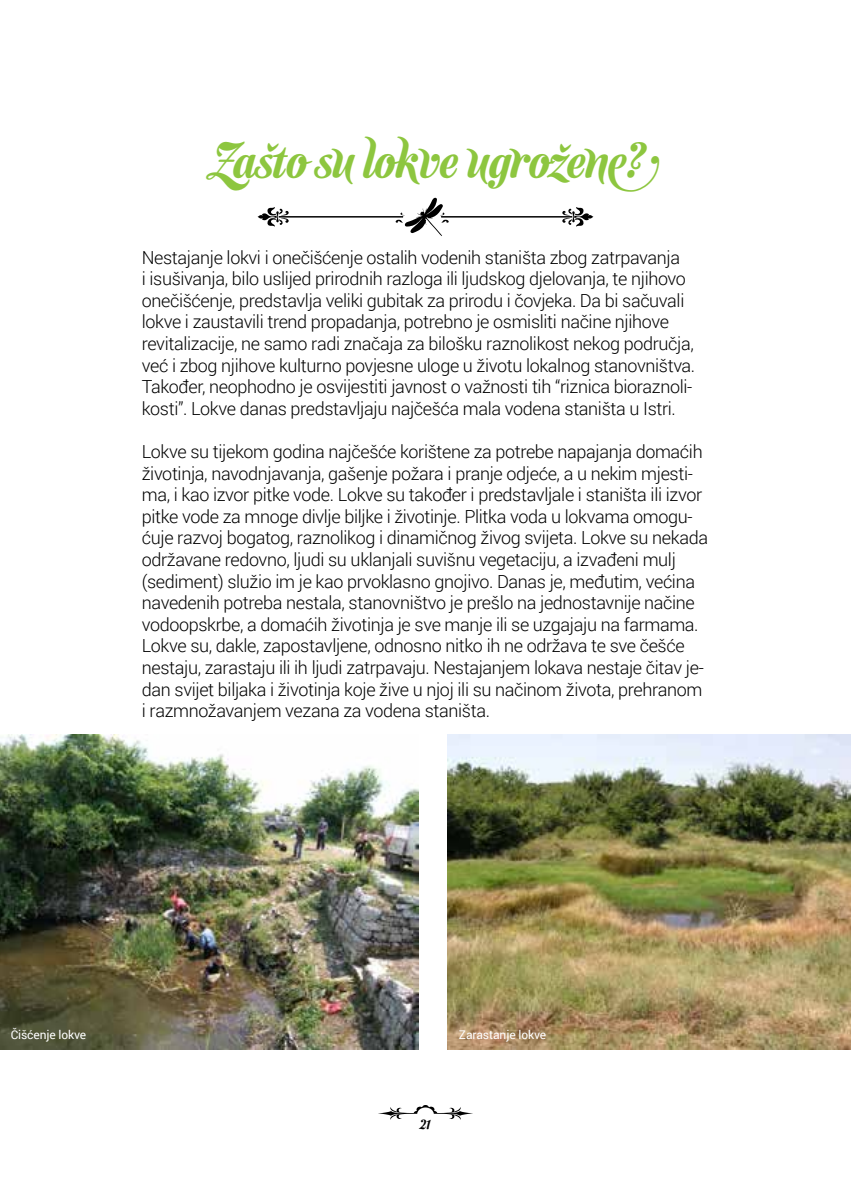
<style>
.page{position:relative;width:851px;height:1191px;background:#fff}
.page>*{position:absolute;margin:0;border:0;box-sizing:border-box;transform-origin:0 0}
.t1{font:48px "Semilla";letter-spacing:-.005em;color:#8dc63f}
.t2{font:300 18px/21.6px "Roboto";letter-spacing:-.02em;color:#000}
.t3{font:14px "Semilla";color:#000}
.t4{font:12px "Roboto";letter-spacing:-.01em;color:#fff}
</style>
<div class="page">
<svg style="left:378px;top:1105px;width:95px;height:15px"></svg>
<svg style="left:257px;top:198px;width:336px;height:38px"></svg>
<img style="left:0;top:734px;width:418px;height:315px">
<img style="left:447px;top:734px;width:403px;height:315px">
<h1 class="t1" style="left:208px;top:132px;width:452px">Zašto su lokve ugrožene?</h1>
<p class="t2" style="left:142px;top:246px;width:555px">Nestajanje lokvi i onečišćenje ostalih vodenih staništa zbog zatrpavanja<br>i isušivanja, bilo uslijed prirodnih razloga ili ljudskog djelovanja, te njihovo onečišćenje, predstavlja veliki gubitak za prirodu i čovjeka. Da bi sačuvali lokve i zaustavili trend propadanja, potrebno je osmisliti načine njihove revitalizacije, ne samo radi značaja za bilošku raznolikost nekog područja, već i zbog njihove kulturno povjesne uloge u životu lokalnog stanovništva.<br>Također, neophodno je osvijestiti javnost o važnosti tih “riznica bioraznoli&shy;kosti”. Lokve danas predstavljaju najčešća mala vodena staništa u Istri.</p>
<p class="t2" style="left:142px;top:440px;width:567px">Lokve su tijekom godina najčešće korištene za potrebe napajanja domaćih životinja, navodnjavanja, gašenje požara i pranje odjeće, a u nekim mjesti&shy;ma, i kao izvor pitke vode. Lokve su također i predstavljale i staništa ili izvor pitke vode za mnoge divlje biljke i životinje. Plitka voda u lokvama omogu&shy;ćuje razvoj bogatog, raznolikog i dinamičnog živog svijeta. Lokve su nekada održavane redovno, ljudi su uklanjali suvišnu vegetaciju, a izvađeni mulj (sediment) služio im je kao prvoklasno gnojivo. Danas je, međutim, većina navedenih potreba nestala, stanovništvo je prešlo na jednostavnije načine vodoopskrbe, a domaćih životinja je sve manje ili se uzgajaju na farmama.<br>Lokve su, dakle, zapostavljene, odnosno nitko ih ne održava te sve češće nestaju, zarastaju ili ih ljudi zatrpavaju. Nestajanjem lokava nestaje čitav je&shy;dan svijet biljaka i životinja koje žive u njoj ili su načinom života, prehranom i razmnožavanjem vezana za vodena staništa.</p>
<p class="t4" style="left:11px;top:1026px;width:77px">Čišćenje lokve</p>
<p class="t4" style="left:459px;top:1026px;width:89px">Zarastanje lokve</p>
<p class="t3" style="left:420px;top:1116px;width:11px">21</p>
</div>
